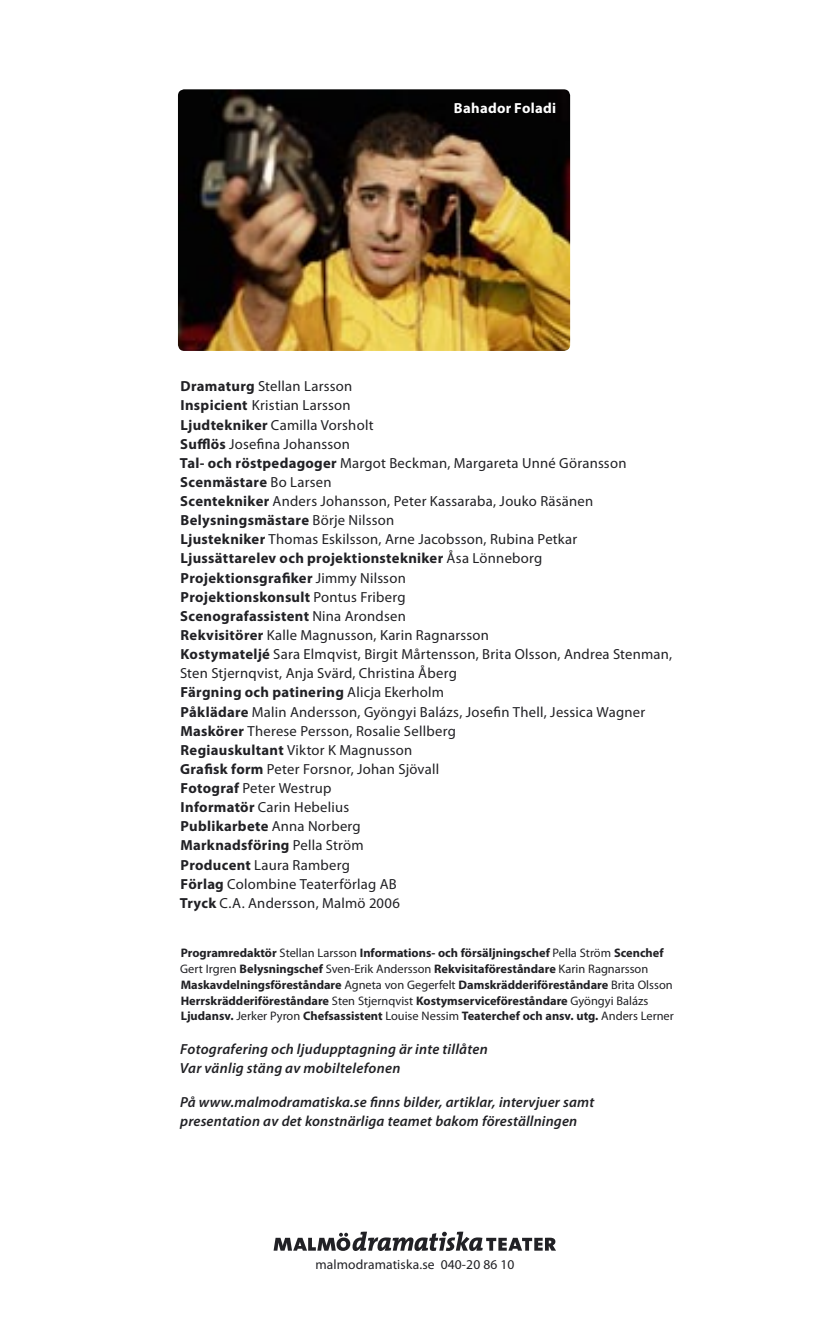
<style>
.page{position:relative;width:830px;height:1340px;background:#fff}
.page>*{position:absolute;margin:0;border:0;box-sizing:border-box;transform-origin:0 0}
.t1{font:14.62px/19.1px "Myriad Pro";letter-spacing:.015em;color:#212125}
.t2{font:700 14.62px "Myriad Pro";letter-spacing:.02em;color:#212125}
.bröööö{font:italic 600 14.62px/19.1px "Myriad Pro";letter-spacing:.01em;color:#212125}
.t3{font:700 14.62px "Myriad Pro";letter-spacing:.02em;color:#fff}
.t4{font:13.5px "Myriad Pro";letter-spacing:.01em;color:#212125}
.t5{font:700 12.38px/15.8px "Myriad Pro";color:#212125}
.t6{font:12.38px "Myriad Pro";color:#212125}
.s1{font-weight:700}
.s2{font-weight:400}
</style>
<div class="page">
<img style="left:178px;top:89px;width:392px;height:262px">
<svg style="left:273px;top:1231px;width:282px;height:19px"></svg>
<p class="t3" style="left:453px;top:100px;width:104px">Bahador Foladi</p>
<p class="t1" style="left:180px;top:377px;width:173px"><span class="s1">Dramaturg</span> Stellan Larsson</p>
<p class="t1" style="left:180px;top:396px;width:171px"><span class="s1">Inspicient</span> Kristian Larsson</p>
<p class="t1" style="left:180px;top:415px;width:194px"><span class="s1">Ljudtekniker</span> Camilla Vorsholt</p>
<p class="t1" style="left:180px;top:434px;width:171px"><span class="s1">Sufflös</span> Josefina Johansson</p>
<p class="t1" style="left:180px;top:453px;width:448px"><span class="s1">Tal- och röstpedagoger</span> Margot Beckman, Margareta Unné Göransson</p>
<p class="t2" style="left:180px;top:474px;width:153px">Scenmästare <span class="s2">Bo Larsen</span></p>
<p class="t1" style="left:180px;top:492px;width:414px"><span class="s1">Scentekniker</span> Anders Johansson, Peter Kassaraba, Jouko Räsänen</p>
<p class="t2" style="left:180px;top:512px;width:215px">Belysningsmästare <span class="s2">Börje Nilsson</span></p>
<p class="t1" style="left:180px;top:530px;width:398px"><span class="s1">Ljustekniker</span> Thomas Eskilsson, Arne Jacobsson, Rubina Petkar</p>
<p class="t2" style="left:180px;top:550px;width:363px">Ljussättarelev och projektionstekniker <span class="s2">Åsa Lönneborg</span></p>
<p class="t2" style="left:180px;top:569px;width:226px">Projektionsgrafiker <span class="s2">Jimmy Nilsson</span></p>
<p class="t2" style="left:180px;top:588px;width:226px">Projektionskonsult <span class="s2">Pontus Friberg</span></p>
<p class="t2" style="left:180px;top:607px;width:227px">Scenografassistent <span class="s2">Nina Arondsen</span></p>
<p class="t1" style="left:180px;top:626px;width:310px"><span class="s1">Rekvisitörer</span> Kalle Magnusson, Karin Ragnarsson</p>
<p class="t1" style="left:180px;top:645px;width:493px"><span class="s1">Kostymateljé</span> Sara Elmqvist, Birgit Mårtensson, Brita Olsson, Andrea Stenman,<br>Sten Stjernqvist, Anja Svärd, Christina Åberg</p>
<p class="t2" style="left:180px;top:684px;width:265px">Färgning och patinering <span class="s2">Alicja Ekerholm</span></p>
<p class="t1" style="left:180px;top:702px;width:466px"><span class="s1">Påklädare</span> Malin Andersson, Gyöngyi Balázs, Josefin Thell, Jessica Wagner</p>
<p class="t1" style="left:180px;top:721px;width:277px"><span class="s1">Maskörer</span> Therese Persson, Rosalie Sellberg</p>
<p class="t1" style="left:180px;top:740px;width:233px"><span class="s1">Regiauskultant</span> Viktor K Magnusson</p>
<p class="t1" style="left:180px;top:759px;width:260px"><span class="s1">Grafisk form</span> Peter Forsnor, Johan Sjövall</p>
<p class="t1" style="left:180px;top:779px;width:152px"><span class="s1">Fotograf</span> Peter Westrup</p>
<p class="t1" style="left:180px;top:798px;width:170px"><span class="s1">Informatör</span> Carin Hebelius</p>
<p class="t2" style="left:180px;top:818px;width:181px">Publikarbete <span class="s2">Anna Norberg</span></p>
<p class="t2" style="left:180px;top:837px;width:185px">Marknadsföring <span class="s2">Pella Ström</span></p>
<p class="t1" style="left:180px;top:855px;width:171px"><span class="s1">Producent</span> Laura Ramberg</p>
<p class="t1" style="left:180px;top:874px;width:218px"><span class="s1">Förlag</span> Colombine Teaterförlag AB</p>
<p class="t1" style="left:180px;top:893px;width:221px"><span class="s1">Tryck</span> C.A. Andersson, Malmö 2006</p>
<p class="t5" style="left:181px;top:945px;width:484px">Programredaktör <span class="s2">Stellan Larsson</span> Informations- och försäljningschef <span class="s2">Pella Ström</span> Scenchef</p>
<p class="t6" style="left:180px;top:962px;width:469px">Gert Irgren <span class="s1">Belysningschef</span> Sven-Erik Andersson <span class="s1">Rekvisitaföreståndare</span> Karin Ragnarsson</p>
<p class="t5" style="left:181px;top:977px;width:494px">Maskavdelningsföreståndare <span class="s2">Agneta von Gegerfelt</span> Damskrädderiföreståndare <span class="s2">Brita Olsson<br></span>Herrskrädderiföreståndare <span class="s2">Sten Stjernqvist</span> Kostymserviceföreståndare <span class="s2">Gyöngyi Balázs<br></span>Ljudansv. <span class="s2">Jerker Pyron</span> Chefsassistent <span class="s2">Louise Nessim</span> Teaterchef och ansv. utg. <span class="s2">Anders Lerner</span></p>
<p class="bröööö" style="left:180px;top:1040px;width:309px">Fotografering och ljudupptagning är inte tillåten</p>
<p class="bröööö" style="left:180px;top:1059px;width:222px">Var vänlig stäng av mobiltelefonen</p>
<p class="bröööö" style="left:180px;top:1092px;width:415px">På www.malmodramatiska.se finns bilder, artiklar, intervjuer samt presentation av det konstnärliga teamet bakom föreställningen</p>
<p class="t4" style="left:315px;top:1256px;width:200px">malmodramatiska.se 040-20 86 10</p>
</div>
